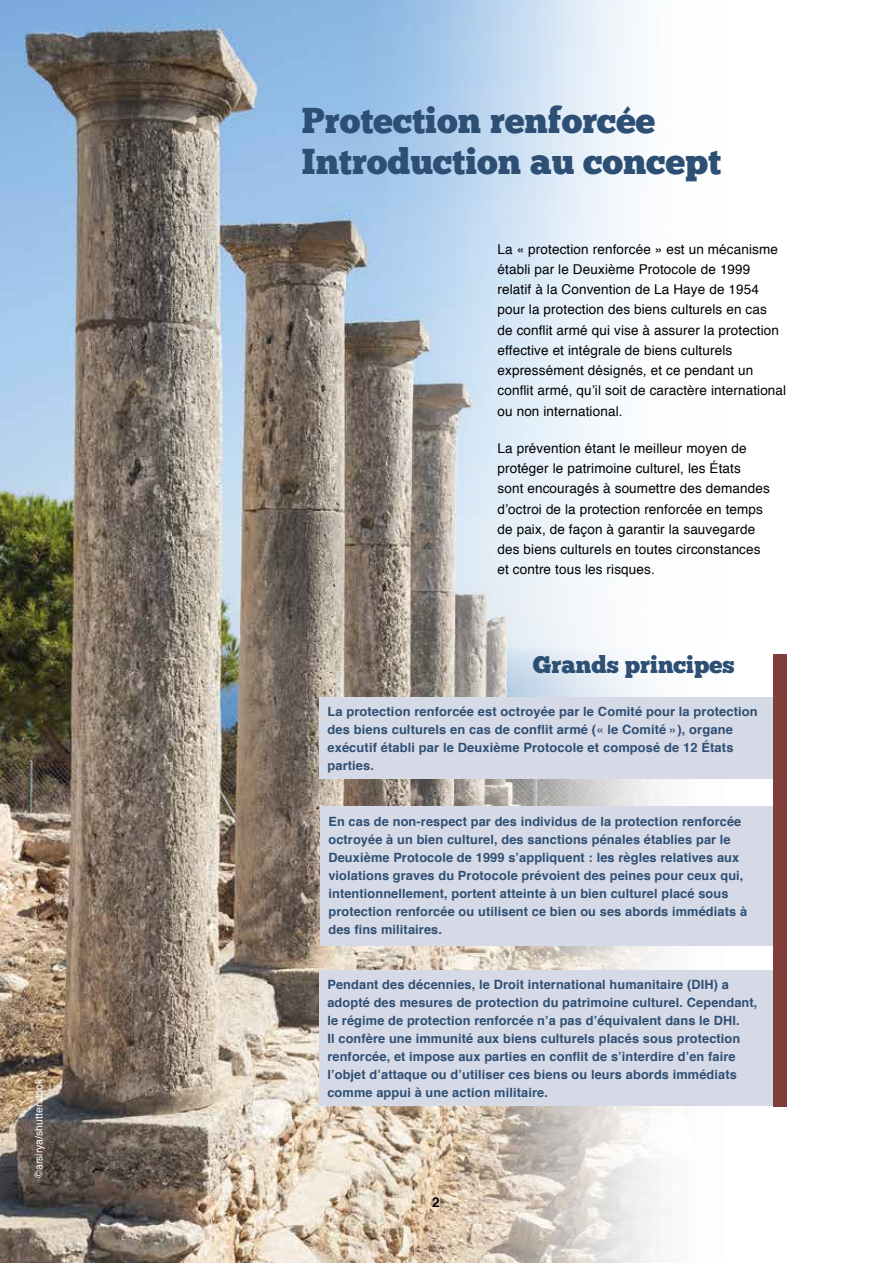
<style>
.page{position:relative;width:893px;height:1263px;background:#fff}
.page>*{position:absolute;margin:0;border:0;box-sizing:border-box;transform-origin:0 0}
.t1{font:36px/40.5px "Chunk Five";color:#2e4f74}
.t2{font:24px "Chunk Five";color:#2e4f74}
.t3{font:13.5px/20.2px "Helvetica";letter-spacing:.01em;color:#000}
.t4{font:700 13.5px "Helvetica";color:#000}
.t5{font:700 12.75px/18px "Helvetica";letter-spacing:.01em;color:#2e4f74}
.t6{font:10.5px "Helvetica";color:#fff}
</style>
<div class="page">
<img style="left:0;top:0;width:748px;height:1263px">
<div style="left:319px;top:970px;width:455px;height:136px;background:#d6dae6"></div>
<div style="left:319px;top:697px;width:455px;height:81px;background:#d6dae6"></div>
<div style="left:320px;top:806px;width:455px;height:139px;background:#d6dae6"></div>
<div style="left:774px;top:654px;width:13px;height:452px;background:#803e3a"></div>
<p class="t6" style="left:31px;top:1178px;width:100px;rotate:-90deg">©arsirya/shutterstock</p>
<h1 class="t1" style="left:302px;top:101px;width:421px">Protection renforcée<br>Introduction au concept</h1>
<p class="t3" style="left:497px;top:239px;width:290px">La « protection renforcée » est un mécanisme établi par le Deuxième Protocole de 1999 relatif à la Convention de La Haye de 1954 pour la protection des biens culturels en cas<br>de conflit armé qui vise à assurer la protection effective et intégrale de biens culturels expressément désignés, et ce pendant un conflit armé, qu’il soit de caractère international ou non international.</p>
<p class="t3" style="left:497px;top:438px;width:274px">La prévention étant le meilleur moyen de protéger le patrimoine culturel, les États sont encouragés à soumettre des demandes d’octroi de la protection renforcée en temps de paix, de façon à garantir la sauvegarde des biens culturels en toutes circonstances et contre tous les risques.</p>
<h2 class="t2" style="left:533px;top:650px;width:203px">Grands principes</h2>
<p class="t5" style="left:327px;top:702px;width:432px">La protection renforcée est octroyée par le Comité pour la protection des biens culturels en cas de conflit armé (« le Comité »), organe exécutif établi par le Deuxième Protocole et composé de 12 États parties.</p>
<p class="t5" style="left:328px;top:813px;width:420px">En cas de non-respect par des individus de la protection renforcée octroyée à un bien culturel, des sanctions pénales établies par le Deuxième Protocole de 1999 s’appliquent : les règles relatives aux violations graves du Protocole prévoient des peines pour ceux qui, intentionnellement, portent atteinte à un bien culturel placé sous protection renforcée ou utilisent ce bien ou ses abords immédiats à des fins militaires.</p>
<p class="t5" style="left:327px;top:975px;width:431px">Pendant des décennies, le Droit international humanitaire (DIH) a adopté des mesures de protection du patrimoine culturel. Cependant, le régime de protection renforcée n’a pas d’équivalent dans le DHI.<br>Il confère une immunité aux biens culturels placés sous protection renforcée, et impose aux parties en conflit de s’interdire d’en faire l’objet d’attaque ou d’utiliser ces biens ou leurs abords immédiats comme appui à une action militaire.</p>
<p class="t4" style="left:432px;top:1191px;width:9px">2</p>
</div>
